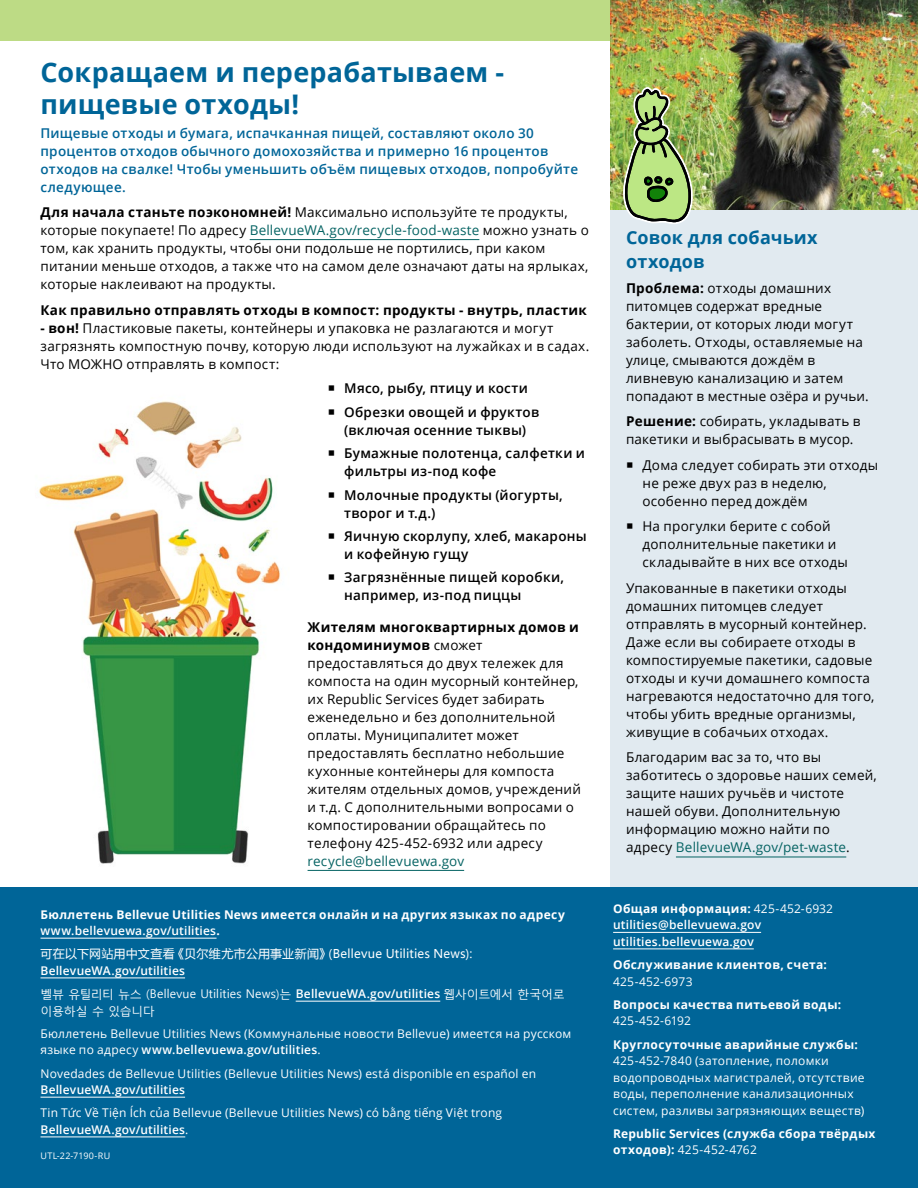
<style>
.page{position:relative;width:918px;height:1188px;background:#fff}
.page>*{position:absolute;margin:0;border:0;box-sizing:border-box;transform-origin:0 0}
.t1{font:700 27px/31.5px "Open Sans";letter-spacing:.01em;color:#006598}
.t2{font:700 18px/24px "Open Sans";letter-spacing:.01em;color:#006598}
.Body_Text{font:13.5px/18px "Open Sans";letter-spacing:.015em;color:#000}
.t3{font:600 13.5px/18px "Open Sans";letter-spacing:.02em;color:#000}
.t4{font:600 13.5px/18px "Open Sans";letter-spacing:.02em;color:#006598}
.Body_Text-2{font:700 13.5px "Open Sans";letter-spacing:.025em;color:#000}
.Body_Text-3{font:12px/16.5px "Open Sans";letter-spacing:.02em;color:#fff}
.Body_Text-4{font:700 12px/16.5px "Open Sans";letter-spacing:.03em;color:#fff}
.Body_Text-5{font:600 12px/16.5px "Open Sans";letter-spacing:.015em;color:#fff}
.Body_Text-6{font:12px/16.5px "Malgun Gothic";letter-spacing:.005em;color:#fff}
.Body_Text-7{font:12px/16.5px "Microsoft Ya Hei";letter-spacing:.015em;color:#fff}
.Body_Text-8{font:9px "Open Sans";letter-spacing:.035em;color:#fff}
.s1{font-weight:700}
.s2{color:#056363}
.s3{font-weight:600}
.s4{font-family:"Open Sans";font-weight:600}
.s5{font-weight:400}
</style>
<div class="page">
<img style="left:38px;top:401px;width:243px;height:463px">
<div style="left:0;top:0;width:611px;height:40px;background:#bddb85"></div>
<div style="left:610px;top:0;width:308px;height:987px;background:#e1eaf0"></div>
<div style="left:0;top:888px;width:918px;height:300px;background:#006598"></div>
<hr style="left:250px;top:239px;width:229px;height:1px;background:#056363">
<hr style="left:308px;top:870px;width:156px;height:1px;background:#056363">
<hr style="left:676px;top:857px;width:170px;height:1px;background:#056363">
<img style="left:610px;top:0;width:308px;height:210px">
<img style="left:623px;top:87px;width:70px;height:137px">
<hr style="left:40px;top:938px;width:177px;height:1px;background:#fff">
<hr style="left:40px;top:978px;width:145px;height:1px;background:#fff">
<hr style="left:296px;top:1001px;width:144px;height:1px;background:#fff">
<hr style="left:40px;top:1097px;width:145px;height:1px;background:#fff">
<hr style="left:40px;top:1137px;width:145px;height:1px;background:#fff">
<hr style="left:613px;top:932px;width:148px;height:1px;background:#fff">
<hr style="left:613px;top:949px;width:141px;height:1px;background:#fff">
<h1 class="t1" style="left:40px;top:56px;width:465px">Сокращаем и перерабатываем - пищевые отходы!</h1>
<h3 class="t4" style="left:40px;top:124px;width:539px">Пищевые отходы и бумага, испачканная пищей, составляют около 30 процентов отходов обычного домохозяйства и примерно 16 процентов отходов на свалке! Чтобы уменьшить объём пищевых отходов, попробуйте следующее.</h3>
<p class="Body_Text" style="left:40px;top:203px;width:550px"><span class="s1">Для начала станьте поэкономней!</span> Максимально используйте те продукты, которые покупаете! По адресу <span class="s2">BellevueWA.gov/recycle-food-waste</span> можно узнать о том, как хранить продукты, чтобы они подольше не портились, при каком питании меньше отходов, а также что на самом деле означают даты на ярлыках, которые наклеивают на продукты.</p>
<p class="Body_Text-2" style="left:40px;top:300px;width:548px">Как правильно отправлять отходы в компост: продукты - внутрь, пластик</p>
<p class="Body_Text" style="left:40px;top:318px;width:550px"><span class="s1">- вон!</span> Пластиковые пакеты, контейнеры и упаковка не разлагаются и могут загрязнять компостную почву, которую люди используют на лужайках и в садах.<br>Что МОЖНО отправлять в компост:</p>
<p class="t3" style="left:344px;top:379px;width:185px">Мясо, рыбу, птицу и кости</p>
<p class="t3" style="left:344px;top:403px;width:196px">Обрезки овощей и фруктов (включая осенние тыквы)</p>
<p class="t3" style="left:344px;top:444px;width:242px">Бумажные полотенца, салфетки и фильтры из-под кофе</p>
<p class="t3" style="left:344px;top:485px;width:220px">Молочные продукты (йогурты, творог и т.д.)</p>
<p class="t3" style="left:344px;top:527px;width:244px">Яичную скорлупу, хлеб, макароны и кофейную гущу</p>
<p class="t3" style="left:344px;top:568px;width:221px">Загрязнённые пищей коробки, например, из-под пиццы</p>
<p class="Body_Text" style="left:308px;top:618px;width:275px"><span class="s1">Жителям многоквартирных домов и кондоминиумов</span> cможет предоставляться до двух тележек для компоста на один мусорный контейнер, их Republic Services будет забирать еженедельно и без дополнительной оплаты. Муниципалитет может предоставлять бесплатно небольшие кухонные контейнеры для компоста жителям отдельных домов, учреждений и т.д. С дополнительными вопросами о компостировании обращайтесь по телефону 425-452-6932 или адресу <span class="s2">recycle@bellevuewa.gov</span></p>
<p class="Body_Text-4" style="left:40px;top:906px;width:526px">Бюллетень Bellevue Utilities News имеется онлайн и на других языках по адресу <span class="s3">www.bellevuewa.gov/utilities</span>.</p>
<p class="Body_Text-7" style="left:40px;top:945px;width:433px">可在以下网站用中文查看《贝尔维尤市公用事业新闻》(Bellevue Utilities News):<br><span class="s4">BellevueWA.gov/utilities</span></p>
<p class="Body_Text-6" style="left:40px;top:986px;width:526px">벨뷰 유틸리티 뉴스 (Bellevue Utilities News)는 <span class="s4">BellevueWA.gov/utilities</span> 웹사이트에서 한국어로 이용하실 수 있습니다</p>
<p class="Body_Text-3" style="left:40px;top:1025px;width:532px">Бюллетень Bellevue Utilities News (Коммунальные новости Bellevue) имеется на русском языке по адресу <span class="s3">www.bellevuewa.gov/utilities</span>.</p>
<p class="Body_Text-3" style="left:40px;top:1065px;width:497px">Novedades de Bellevue Utilities (Bellevue Utilities News) está disponible en español en<br><span class="s3">BellevueWA.gov/utilities</span></p>
<p class="Body_Text-3" style="left:40px;top:1104px;width:463px">Tin Tức Về Tiện Ích của Bellevue (Bellevue Utilities News) có bằng tiếng Việt trong<br><span class="s3">BellevueWA.gov/utilities</span>.</p>
<p class="Body_Text-8" style="left:40px;top:1150px;width:71px">UTL-22-7190-RU</p>
<h2 class="t2" style="left:626px;top:225px;width:193px">Совок для собачьих отходов</h2>
<p class="Body_Text" style="left:626px;top:278px;width:244px"><span class="s1">Проблема:</span> отходы домашних питомцев содержат вредные бактерии, от которых люди могут заболеть. Отходы, оставляемые на улице, смываются дождём в ливневую канализацию и затем попадают в местные озёра и ручьи.</p>
<p class="Body_Text" style="left:626px;top:412px;width:236px"><span class="s1">Решение:</span> собирать, укладывать в пакетики и выбрасывать в мусор.</p>
<p class="Body_Text" style="left:643px;top:456px;width:237px">Дома следует собирать эти отходы не реже двух раз в неделю, особенно перед дождём</p>
<p class="Body_Text" style="left:643px;top:517px;width:207px">На прогулки берите с собой дополнительные пакетики и складывайте в них все отходы</p>
<p class="Body_Text" style="left:626px;top:579px;width:250px">Упакованные в пакетики отходы домашних питомцев следует отправлять в мусорный контейнер.<br>Даже если вы собираете отходы в компостируемые пакетики, садовые отходы и кучи домашнего компоста нагреваются недостаточно для того, чтобы убить вредные организмы, живущие в собачьих отходах.</p>
<p class="Body_Text" style="left:626px;top:748px;width:252px">Благодарим вас за то, что вы заботитесь о здоровье наших семей, защите наших ручьёв и чистоте нашей обуви. Дополнительную информацию можно найти по адресу <span class="s2">BellevueWA.gov/pet-waste</span>.</p>
<p class="Body_Text-5" style="left:613px;top:900px;width:222px"><span class="s1">Общая информация:</span> <span class="s5">425-452-6932 </span>utilities@bellevuewa.gov utilities.bellevuewa.gov</p>
<p class="Body_Text-4" style="left:613px;top:956px;width:215px">Обслуживание клиентов, счета:<br><span class="s5">425‑452‑6973</span></p>
<p class="Body_Text-4" style="left:613px;top:996px;width:230px">Вопросы качества питьевой воды:<br><span class="s5">425‑452‑6192</span></p>
<p class="Body_Text-3" style="left:613px;top:1036px;width:253px"><span class="s1">Круглосуточные аварийные службы:<br></span>425-452-7840 (затопление, поломки водопроводных магистралей, отсутствие воды, переполнение канализационных систем, разливы загрязняющих веществ)</p>
<p class="Body_Text-4" style="left:613px;top:1125px;width:264px">Republic Services (служба сбора твёрдых отходов): <span class="s5">425‑452‑4762</span></p>
</div>
